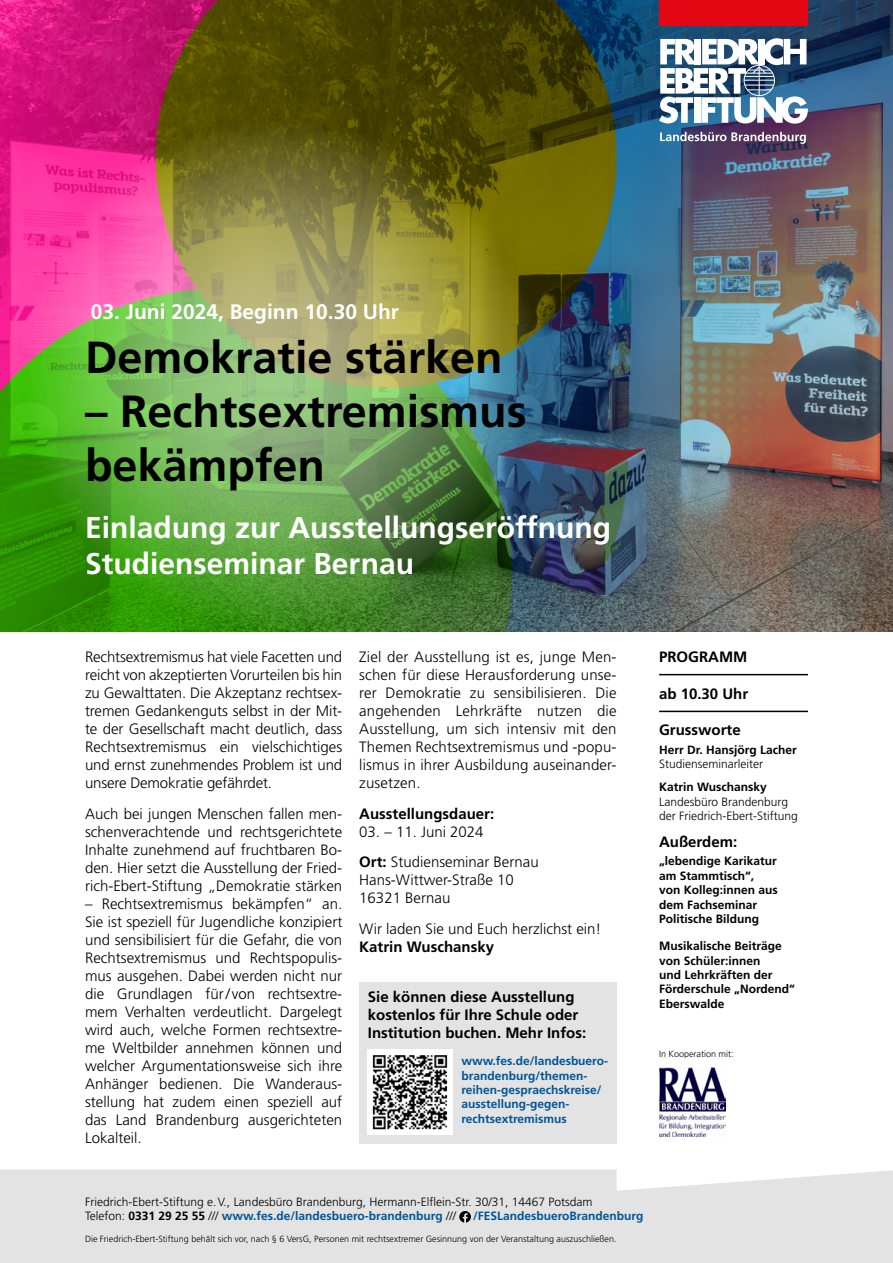
<style>
.page{position:relative;width:893px;height:1263px;background:#fff}
.page>*{position:absolute;margin:0;border:0;box-sizing:border-box;transform-origin:0 0}
.H1_Standard{font:700 45px/54px "Frutiger";color:#000}
.H2_Standard{font:700 30px/36px "Frutiger";color:#fff}
.H1_Standard-2{font:700 21px "Frutiger";color:#fff}
.Fliess{font:300 15px/18px "Frutiger";color:#000;text-align:justify}
.Fliess-2{font:700 15px/18px "Frutiger";color:#000}
.Bildunterschrift{font:300 12px/14.4px "Frutiger";color:#000}
.t1{font:700 12px/14.4px "Frutiger";color:#000}
.Bildunterschrift-2{font:700 12px/14.4px "Frutiger";color:#005597}
.Kleingedrucktes{font:300 9px "Frutiger";color:#000}
.s1{font-weight:700}
.s2{font-weight:700;color:#005597}
</style>
<div class="page">
<div style="left:0;top:1169px;width:893px;height:94px;background:#e3e3e3"></div>
<img style="left:512px;top:0;width:381px;height:631px">
<svg style="left:0;top:0;width:156px;height:288px"></svg>
<svg style="left:0;top:288px;width:512px;height:343px"></svg>
<svg style="left:156px;top:0;width:461px;height:388px"></svg>
<img style="left:21px;top:119px;width:515px;height:512px;border-radius:50%">
<svg style="left:459px;top:1211px;width:12px;height:11px"></svg>
<div style="left:359px;top:982px;width:258px;height:162px;background:#e3e3e3"></div>
<img style="left:368px;top:1049px;width:85px;height:85px">
<hr style="left:659px;top:674px;width:149px;height:1px;background:#000">
<hr style="left:659px;top:711px;width:149px;height:1px;background:#000">
<img style="left:659px;top:1068px;width:67px;height:68px">
<svg style="left:659px;top:38px;width:149px;height:86px"></svg>
<div style="left:659px;top:0;width:149px;height:26px;background:#e30613"></div>
<svg style="left:660px;top:132px;width:146px;height:12px"></svg>
<p class="H1_Standard-2" style="left:91px;top:299px;width:310px">03. Juni 2024, Beginn 10.30 Uhr</p>
<p class="H1_Standard" style="left:85px;top:330px;width:419px">Demokratie stärken</p>
<p class="H1_Standard" style="left:85px;top:384px;width:443px">– Rechtsextremismus bekämpfen</p>
<p class="H2_Standard" style="left:85px;top:509px;width:528px">Einladung zur Ausstellungseröffnung<br>Studienseminar Bernau</p>
<p class="Fliess" style="left:85px;top:648px;width:259px">Rechtsextremismus hat viele Facetten und reicht von akzeptierten Vorurteilen bis hin zu Gewalttaten. Die Akzeptanz rechtsex&shy;tremen Gedankenguts selbst in der Mit&shy;te der Gesellschaft macht deutlich, dass Rechtsextremismus ein vielschichtiges und ernst zunehmendes Problem ist und unsere Demokratie gefährdet.</p>
<p class="Fliess" style="left:85px;top:804px;width:259px">Auch bei jungen Menschen fallen men&shy;schenverachtende und rechtsgerichtete Inhalte zunehmend auf fruchtbaren Bo&shy;den. Hier setzt die Ausstellung der Fried&shy;rich-Ebert-Stiftung „Demokratie stärken</p>
<p class="Fliess" style="left:85px;top:894px;width:259px">– Rechtsextremismus bekämpfen“ an.<br>Sie ist speziell für Jugendliche konzipiert und sensibilisiert für die Gefahr, die von Rechtsextremismus und Rechtspopulis&shy;mus ausgehen. Dabei werden nicht nur die Grundlagen für/ von rechtsextre&shy;mem Verhalten verdeutlicht. Dargelegt wird auch, welche Formen rechtsextre&shy;me Weltbilder annehmen können und welcher Argumentationsweise sich ihre Anhänger bedienen. Die Wanderaus&shy;stellung hat zudem einen speziell auf das Land Brandenburg ausgerichteten Lokalteil.</p>
<p class="Fliess" style="left:359px;top:648px;width:259px">Ziel der Ausstellung ist es, junge Men&shy;schen für diese Herausforderung unse&shy;rer Demokratie zu sensibilisieren. Die angehenden Lehrkräfte nutzen die Ausstellung, um sich intensiv mit den Themen Rechtsextremismus und -popu&shy;lismus in ihrer Ausbildung auseinander&shy;zusetzen.</p>
<p class="Fliess-2" style="left:359px;top:804px;width:136px">Ausstellungsdauer:</p>
<p class="Fliess" style="left:359px;top:822px;width:126px">03. – 11. Juni 2024</p>
<p class="Fliess" style="left:359px;top:853px;width:181px;text-align:left"><span class="s1">Ort:</span> Studienseminar Bernau<br>Hans-Wittwer-Straße 10<br>16321 Bernau</p>
<p class="Fliess" style="left:359px;top:920px;width:244px">Wir laden Sie und Euch herzlichst ein!<br><span class="s1">Katrin Wuschansky</span></p>
<p class="Fliess-2" style="left:368px;top:988px;width:220px">Sie können diese Ausstellung kostenlos für Ihre Schule oder<br>Institution buchen. Mehr Infos:</p>
<p class="Bildunterschrift-2" style="left:461px;top:1054px;width:148px">www.fes.de/landesbuero&shy;brandenburg/themen&shy;reihen-gespraechskreise/ ausstellung-gegen&shy;rechtsextremismus</p>
<p class="Fliess-2" style="left:659px;top:647px;width:90px">PROGRAMM</p>
<p class="Fliess-2" style="left:659px;top:684px;width:91px">ab 10.30 Uhr</p>
<p class="Fliess-2" style="left:659px;top:721px;width:83px">Grussworte</p>
<p class="t1" style="left:659px;top:742px;width:139px">Herr Dr. Hansjörg Lacher</p>
<p class="Bildunterschrift" style="left:659px;top:757px;width:105px">Studienseminarleiter</p>
<p class="t1" style="left:659px;top:780px;width:109px">Katrin Wuschansky</p>
<p class="Bildunterschrift" style="left:659px;top:794px;width:140px">Landesbüro Brandenburg der Friedrich-Ebert-Stiftung</p>
<p class="Fliess-2" style="left:659px;top:832px;width:80px">Außerdem:</p>
<p class="t1" style="left:659px;top:854px;width:120px">„lebendige Karikatur am Stammtisch“, von Kolleg:innen aus dem Fachseminar<br>Politische Bildung</p>
<p class="t1" style="left:659px;top:939px;width:137px">Musikalische Beiträge von Schüler:innen<br>und Lehrkräften der<br>Förderschule „Nordend“<br>Eberswalde</p>
<p class="Kleingedrucktes" style="left:659px;top:1048px;width:76px">In Kooperation mit:</p>
<p class="Bildunterschrift" style="left:85px;top:1195px;width:509px">Friedrich-Ebert-Stiftung e.V., Landesbüro Brandenburg, Hermann-Elflein-Str. 30/31, 14467 Potsdam<br>Telefon: <span class="s1">0331 29 25 55</span> /// <span class="s2">www.fes.de/landesbuero-brandenburg</span> ///</p>
<p class="Bildunterschrift-2" style="left:473px;top:1209px;width:172px">/FESLandesbueroBrandenburg</p>
<p class="Kleingedrucktes" style="left:85px;top:1233px;width:533px">Die Friedrich-Ebert-Stiftung behält sich vor, nach § 6 VersG, Personen mit rechtsextremer Gesinnung von der Veranstaltung auszuschließen.</p>
</div>
